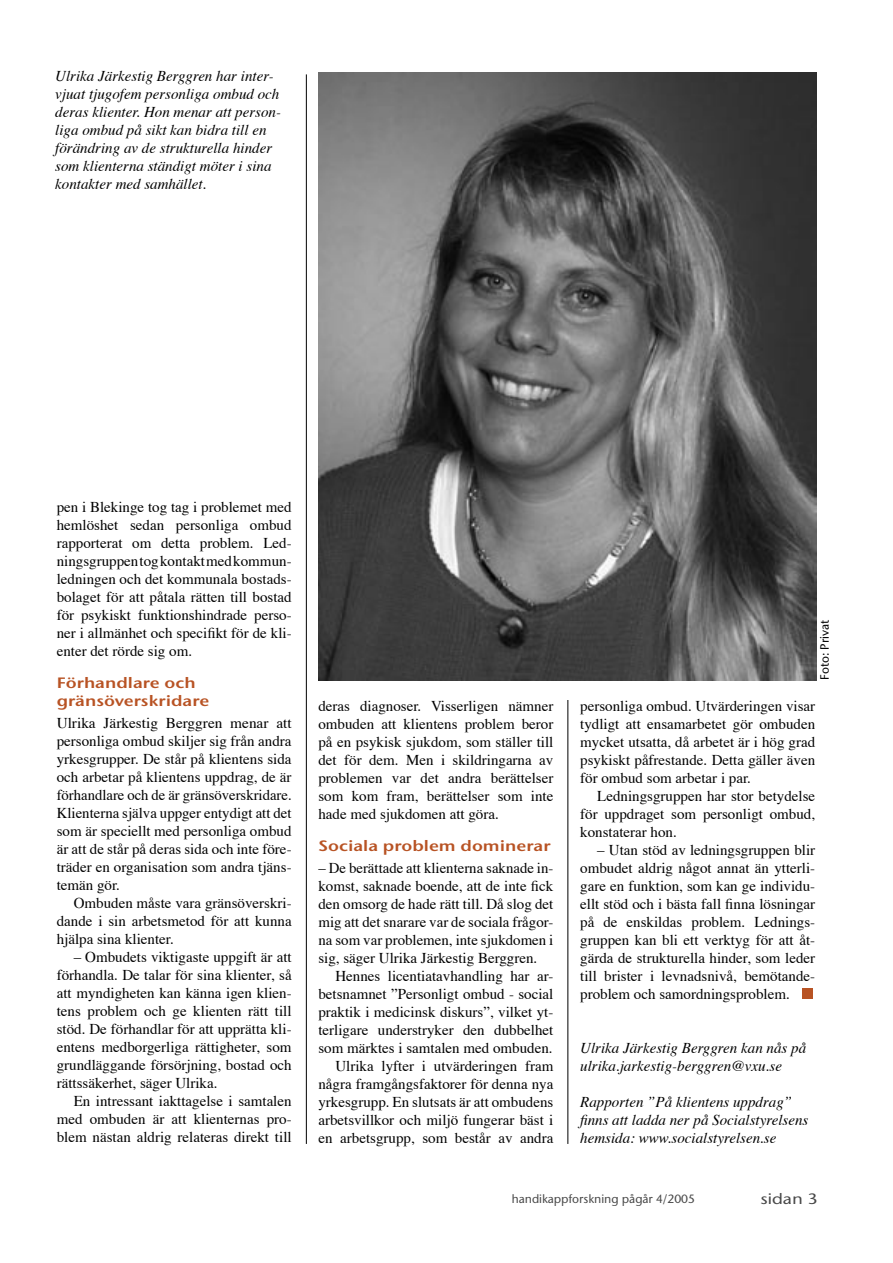
<style>
.page{position:relative;width:893px;height:1263px;background:#fff}
.page>*{position:absolute;margin:0;border:0;box-sizing:border-box;transform-origin:0 0}
.t1{font:15px/18px "Times";color:#000;text-align:justify}
.t2{font:italic 15px/18px "Times";color:#000}
.t3{font:15px/18px "Stone Sans ITC Semi";color:#b85324;scale:1.2 1}
.t4{font:500 15px "Stone Sans ITC";color:#484848;scale:1.2 1}
.t5{font:500 12px "Stone Sans ITC";color:#484848}
.t6{font:500 12px "Stone Sans ITC";letter-spacing:-.005em;color:#000}
</style>
<div class="page">
<hr style="left:306px;top:74px;width:1px;height:1070px;background:#000">
<hr style="left:568px;top:74px;width:1px;height:1070px;background:#000">
<div style="left:320px;top:72px;width:496px;height:627px;background:#fff"></div>
<div style="left:802px;top:988px;width:11px;height:11px;background:#b85324"></div>
<img style="left:319px;top:72px;width:497px;height:608px">
<p class="t2" style="left:55px;top:68px;width:227px">Ulrika Järkestig Berggren har inter&shy;vjuat tjugofem personliga ombud och deras klienter. Hon menar att person&shy;liga ombud på sikt kan bidra till en förändring av de strukturella hinder som klienterna ständigt möter i sina kontakter med samhället.</p>
<p class="t1" style="left:57px;top:498px;width:236px">pen i Blekinge tog tag i problemet med hemlöshet sedan personliga ombud rapporterat om detta problem. Led&shy;ningsgruppen tog kontakt med kommun&shy;ledningen och det kommunala bostads&shy;bolaget för att påtala rätten till bostad för psykiskt funktionshindrade perso&shy;ner i allmänhet och specifikt för de kli&shy;enter det rörde sig om.</p>
<p class="t3" style="left:57px;top:673px;width:129px">Förhandlare och gränsöverskridare</p>
<p class="t1" style="left:57px;top:715px;width:236px">Ulrika Järkestig Berggren menar att personliga ombud skiljer sig från andra yrkesgrupper. De står på klientens sida och arbetar på klientens uppdrag, de är förhandlare och de är gränsöverskridare.<br>Klienterna själva uppger entydigt att det som är speciellt med personliga ombud är att de står på deras sida och inte före&shy;träder en organisation som andra tjäns&shy;temän gör.</p>
<p class="t1" style="left:57px;top:895px;width:236px;text-indent:17px">Ombuden måste vara gränsöverskri&shy;dande i sin arbetsmetod för att kunna hjälpa sina klienter.</p>
<p class="t1" style="left:57px;top:949px;width:236px;text-indent:17px">– Ombudets viktigaste uppgift är att förhandla. De talar för sina klienter, så att myndigheten kan känna igen klien&shy;tens problem och ge klienten rätt till stöd. De förhandlar för att upprätta kli&shy;entens medborgerliga rättigheter, som grundläggande försörjning, bostad och rättssäkerhet, säger Ulrika.</p>
<p class="t1" style="left:57px;top:1093px;width:236px;text-indent:17px">En intressant iakttagelse i samtalen med ombuden är att klienternas pro&shy;blem nästan aldrig relateras direkt till</p>
<p class="t1" style="left:318px;top:698px;width:236px">deras diagnoser. Visserligen nämner ombuden att klientens problem beror på en psykisk sjukdom, som ställer till det för dem. Men i skildringarna av problemen var det andra berättelser som kom fram, berättelser som inte hade med sjukdomen att göra.</p>
<p class="t3" style="left:318px;top:836px;width:195px">Sociala problem dominerar</p>
<p class="t1" style="left:318px;top:860px;width:236px">– De berättade att klienterna saknade in&shy;komst, saknade boende, att de inte fick den omsorg de hade rätt till. Då slog det mig att det snarare var de sociala frågor&shy;na som var problemen, inte sjukdomen i sig, säger Ulrika Järkestig Berggren.</p>
<p class="t1" style="left:318px;top:968px;width:236px;text-align:right">Hennes licentiatavhandling har ar&shy;betsnamnet ”Personligt ombud - social praktik i medicinsk diskurs”, vilket yt&shy;terligare understryker den dubbelhet som märktes i samtalen med ombuden.<br>Ulrika lyfter i utvärderingen fram några framgångsfaktorer för denna nya yrkesgrupp. En slutsats är att ombudens arbetsvillkor och miljö fungerar bäst i en arbetsgrupp, som består av andra</p>
<p class="t6" style="left:817px;top:680px;width:61px;rotate:-90deg">Foto: Privat</p>
<p class="t1" style="left:580px;top:698px;width:236px">personliga ombud. Utvärderingen visar tydligt att ensamarbetet gör ombuden mycket utsatta, då arbetet är i hög grad psykiskt påfrestande. Detta gäller även för ombud som arbetar i par.</p>
<p class="t1" style="left:580px;top:788px;width:236px;text-indent:17px">Ledningsgruppen har stor betydelse för uppdraget som personligt ombud, konstaterar hon.</p>
<p class="t1" style="left:580px;top:842px;width:236px;text-indent:17px">– Utan stöd av ledningsgruppen blir ombudet aldrig något annat än ytterli&shy;gare en funktion, som kan ge individu&shy;ellt stöd och i bästa fall finna lösningar på de enskildas problem. Lednings&shy;gruppen kan bli ett verktyg för att åt&shy;gärda de strukturella hinder, som leder till brister i levnadsnivå, bemötande&shy;problem och samordningsproblem.</p>
<p class="t2" style="left:580px;top:1040px;width:227px">Ulrika Järkestig Berggren kan nås på ulrika.jarkestig-berggren@vxu.se</p>
<p class="t2" style="left:580px;top:1094px;width:230px">Rapporten ”På klientens uppdrag” finns att ladda ner på Socialstyrelsens hemsida: www.socialstyrelsen.se</p>
<p class="t5" style="left:512px;top:1191px;width:185px">handikappforskning pågår 4/2005</p>
<p class="t4" style="left:760px;top:1189px;width:49px">sidan 3</p>
</div>
